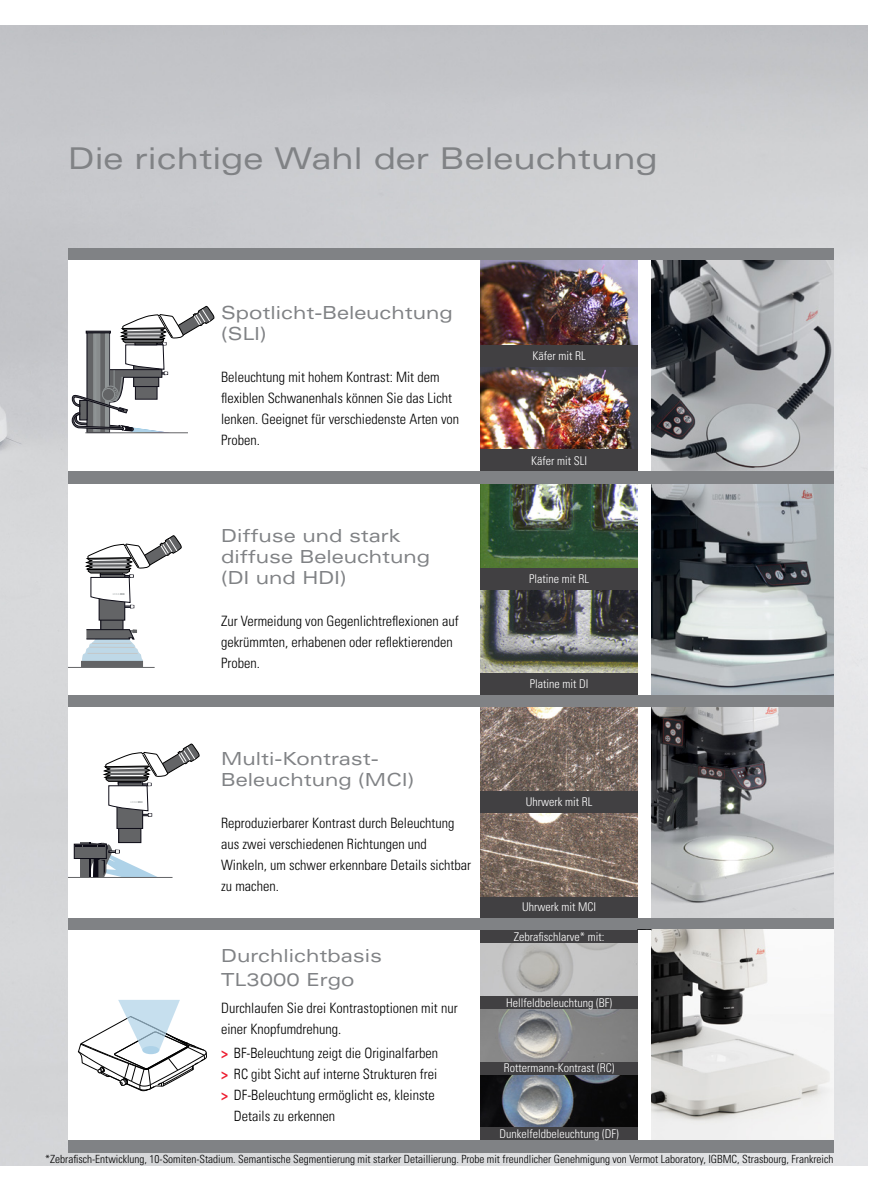
<style>
.page{position:relative;width:893px;height:1191px;background:#fff}
.page>*{position:absolute;margin:0;border:0;box-sizing:border-box;transform-origin:0 0}
.t1{font:expanded 30px "Univers LT Std";color:#808285}
.t2{font:expanded 18px/21px "Univers LT Std";color:#808285}
.t3{font:300 condensed 14.25px/21px "Univers LT Std";color:#000}
.t4{font:300 condensed 14.25px "Univers LT";color:#000}
.t5{font:300 condensed 12px "Univers LT Std";color:#fff}
.t6{font:300 condensed 11.25px "Univers LT Std";color:#000}
.t7{font:700 condensed 2.7px "Univers LT Std";letter-spacing:.025em;color:#c4c8c9}
.s1{color:#919697}
.s2{font-family:"Univers LT Std";font-weight:700;color:#ed1c2f}
</style>
<div class="page">
<img style="left:0;top:26px;width:867px;height:1139px">
<div style="left:68px;top:248px;width:765px;height:904px;background:#808285"></div>
<div style="left:68px;top:484px;width:413px;height:210px;background:#fff"></div>
<div style="left:101px;top:619px;width:22px;height:14px;background:#636466"></div>
<div style="left:101px;top:619px;width:22px;height:14px;border:1px solid #0d0c17"></div>
<div style="left:99px;top:596px;width:26px;height:24px;background:#636466"></div>
<div style="left:99px;top:596px;width:26px;height:24px;border:1px solid #0d0c17"></div>
<svg style="left:86px;top:535px;width:96px;height:73px"></svg>
<hr style="left:68px;top:667px;width:87px;height:1px;background:#636466">
<svg style="left:81px;top:629px;width:62px;height:38px"></svg>
<img style="left:650px;top:484px;width:183px;height:210px">
<img style="left:650px;top:707px;width:183px;height:210px">
<div style="left:68px;top:707px;width:412px;height:210px;background:#fff"></div>
<div style="left:119px;top:828px;width:22px;height:14px;background:#636466"></div>
<div style="left:119px;top:828px;width:22px;height:14px;border:1px solid #0d0c17"></div>
<div style="left:117px;top:805px;width:26px;height:23px;background:#636466"></div>
<div style="left:117px;top:804px;width:26px;height:24px;border:1px solid #0d0c17"></div>
<svg style="left:104px;top:743px;width:95px;height:73px"></svg>
<hr style="left:68px;top:877px;width:105px;height:1px;background:#636466">
<div style="left:74px;top:844px;width:32px;height:14px;border:1px solid #0d0c17"></div>
<svg style="left:75px;top:841px;width:83px;height:36px"></svg>
<img style="left:650px;top:930px;width:183px;height:210px">
<div style="left:68px;top:930px;width:412px;height:210px;background:#fff"></div>
<img style="left:650px;top:261px;width:183px;height:210px">
<div style="left:68px;top:261px;width:413px;height:210px;background:#fff"></div>
<svg style="left:72px;top:306px;width:142px;height:126px"></svg>
<hr style="left:85px;top:432px;width:103px;height:1px;background:#636466">
<svg style="left:78px;top:1000px;width:129px;height:90px"></svg>
<img style="left:480px;top:484px;width:158px;height:84px">
<img style="left:480px;top:589px;width:158px;height:84px">
<div style="left:480px;top:673px;width:158px;height:21px;background:#414042"></div>
<div style="left:480px;top:896px;width:158px;height:21px;background:#414042"></div>
<img style="left:480px;top:942px;width:158px;height:53px">
<img style="left:480px;top:261px;width:158px;height:84px">
<img style="left:480px;top:366px;width:158px;height:84px">
<div style="left:480px;top:345px;width:158px;height:21px;background:#414042"></div>
<div style="left:480px;top:450px;width:158px;height:21px;background:#414042"></div>
<div style="left:638px;top:261px;width:12px;height:210px;background:#fff"></div>
<div style="left:638px;top:707px;width:12px;height:210px;background:#fff"></div>
<img style="left:480px;top:1008px;width:158px;height:53px">
<div style="left:480px;top:930px;width:158px;height:12px;background:#414042"></div>
<img style="left:480px;top:1074px;width:158px;height:53px">
<div style="left:480px;top:1127px;width:158px;height:13px;background:#414042"></div>
<div style="left:480px;top:1061px;width:158px;height:13px;background:#414042"></div>
<div style="left:480px;top:995px;width:158px;height:13px;background:#414042"></div>
<div style="left:638px;top:930px;width:12px;height:210px;background:#fff"></div>
<img style="left:480px;top:707px;width:158px;height:84px">
<img style="left:480px;top:812px;width:158px;height:84px">
<div style="left:480px;top:568px;width:158px;height:21px;background:#414042"></div>
<div style="left:480px;top:791px;width:158px;height:21px;background:#414042"></div>
<div style="left:638px;top:484px;width:12px;height:210px;background:#fff"></div>
<h1 class="t1" style="left:68px;top:141px;width:591px">Die richtige Wahl der Beleuchtung</h1>
<p class="t7" style="left:113px;top:592px;width:14px">LEICA <span class="s1">M80</span></p>
<p class="t7" style="left:131px;top:801px;width:14px">LEICA <span class="s1">M80</span></p>
<p class="t2" style="left:221px;top:301px;width:233px">Spotlicht-Beleuchtung (SLI)</p>
<p class="t3" style="left:221px;top:366px;width:240px">Beleuchtung mit hohem Kontrast: Mit dem flexiblen Schwanenhals können Sie das Licht lenken. Geeignet für verschiedenste Arten von Proben.</p>
<p class="t2" style="left:221px;top:525px;width:211px">Diffuse und stark diffuse Beleuchtung (DI und HDI)</p>
<p class="t3" style="left:221px;top:610px;width:239px">Zur Vermeidung von Gegenlichtreflexionen auf gekrümmten, erhabenen oder reflektierenden<br>Proben.</p>
<p class="t2" style="left:221px;top:747px;width:195px">Multi-Kontrast-<br>Beleuchtung (MCI)</p>
<p class="t3" style="left:221px;top:812px;width:252px">Reproduzierbarer Kontrast durch Beleuchtung aus zwei verschiedenen Richtungen und Winkeln, um schwer erkennbare Details sichtbar zu machen.</p>
<p class="t2" style="left:221px;top:943px;width:162px;line-height:24px">Durchlichtbasis<br>TL3000 Ergo</p>
<p class="t3" style="left:221px;top:997px;width:238px">Durchlaufen Sie drei Kontrastoptionen mit nur einer Knopfumdrehung.</p>
<p class="t4" style="left:221px;top:1044px;width:218px"><span class="s2">&gt;</span> BF-Beleuchtung zeigt die Originalfarben</p>
<p class="t4" style="left:221px;top:1065px;width:218px"><span class="s2">&gt;</span> RC gibt Sicht auf interne Strukturen frei</p>
<p class="t4" style="left:221px;top:1086px;width:215px"><span class="s2">&gt;</span> DF-Beleuchtung ermöglicht es, kleinste</p>
<p class="t4" style="left:234px;top:1107px;width:103px">Details zu erkennen</p>
<p class="t5" style="left:532px;top:349px;width:55px">Käfer mit RL</p>
<p class="t5" style="left:531px;top:453px;width:57px">Käfer mit SLI</p>
<p class="t5" style="left:529px;top:571px;width:61px">Platine mit RL</p>
<p class="t5" style="left:530px;top:676px;width:60px">Platine mit DI</p>
<p class="t5" style="left:526px;top:794px;width:68px">Uhrwerk mit RL</p>
<p class="t5" style="left:522px;top:899px;width:76px">Uhrwerk mit MCI</p>
<p class="t5" style="left:514px;top:929px;width:92px">Zebrafischlarve* mit:</p>
<p class="t5" style="left:506px;top:995px;width:107px">Hellfeldbeleuchtung (BF)</p>
<p class="t5" style="left:504px;top:1061px;width:112px">Rottermann-Kontrast (RC)</p>
<p class="t5" style="left:500px;top:1126px;width:121px">Dunkelfeldbeleuchtung (DF)</p>
<p class="t6" style="left:45px;top:1152px;width:790px">*Zebrafisch-Entwicklung, 10-Somiten-Stadium. Semantische Segmentierung mit starker Detaillierung. Probe mit freundlicher Genehmigung von Vermot Laboratory, IGBMC, Strasbourg, Frankreich</p>
</div>
